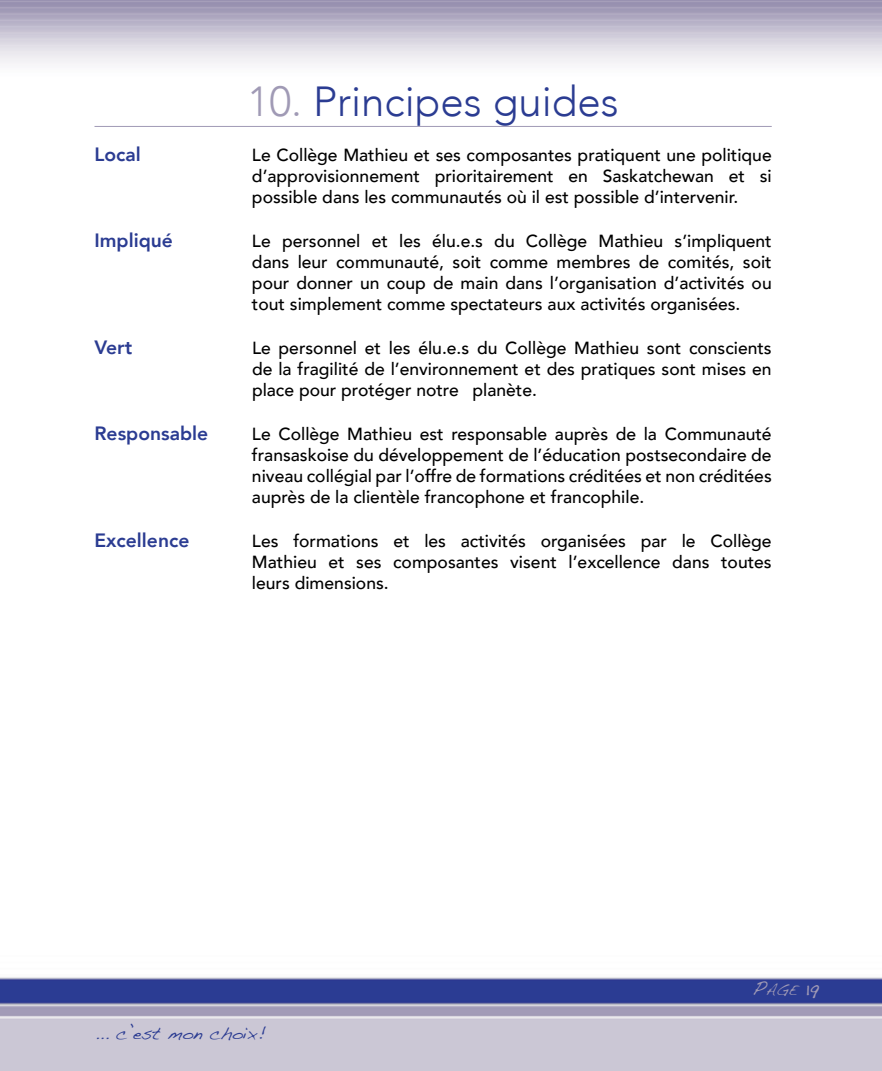
<style>
.page{position:relative;width:882px;height:1071px;background:#fff}
.page>*{position:absolute;margin:0;border:0;box-sizing:border-box;transform-origin:0 0}
.t1{font:300 42px "Avenir";color:#2b3c92}
.t2{font:21px "Handwriting Dakota";color:#a09ab5}
.t3{font:800 19.25px "Avenir";color:#2b3c92}
.t4{font:500 17.5px/21px "Avenir";color:#000;text-align:justify}
.t5{font:17.5px "Handwriting Dakota";color:#2b3c92}
.s1{color:#a09ab5}
.s2{font-size:14.7px}
</style>
<div class="page">
<img style="left:0;top:0;width:882px;height:1071px">
<hr style="left:94px;top:126px;width:678px;height:1px;background:#a09ab5">
<h1 class="t1" style="left:248px;top:76px;width:373px"><span class="s1">10.</span> Principes guides</h1>
<p class="t3" style="left:94px;top:139px;width:48px">Local</p>
<p class="t4" style="left:252px;top:143px;width:521px">Le Collège Mathieu et ses composantes pratiquent une politique d’approvisionnement prioritairement en Saskatchewan et si possible dans les communautés où il est possible d’intervenir.</p>
<p class="t3" style="left:94px;top:225px;width:80px">Impliqué</p>
<p class="t4" style="left:252px;top:230px;width:521px">Le personnel et les élu.e.s du Collège Mathieu s’impliquent dans leur communauté, soit comme membres de comités, soit pour donner un coup de main dans l’organisation d’activités ou tout simplement comme spectateurs aux activités organisées.</p>
<p class="t3" style="left:94px;top:333px;width:39px">Vert</p>
<p class="t4" style="left:252px;top:337px;width:521px">Le personnel et les élu.e.s du Collège Mathieu sont conscients de la fragilité de l’environnement et des pratiques sont mises en place pour protéger notre planète.</p>
<p class="t3" style="left:94px;top:419px;width:115px">Responsable</p>
<p class="t4" style="left:252px;top:423px;width:521px">Le Collège Mathieu est responsable auprès de la Communauté fransaskoise du développement de l’éducation postsecondaire de niveau collégial par l’offre de formations créditées et non créditées auprès de la clientèle francophone et francophile.</p>
<p class="t3" style="left:94px;top:526px;width:96px">Excellence</p>
<p class="t4" style="left:252px;top:530px;width:521px">Les formations et les activités organisées par le Collège Mathieu et ses composantes visent l’excellence dans toutes leurs dimensions.</p>
<p class="t5" style="left:94px;top:1023px;width:173px">... c’est mon choix!</p>
<p class="t2" style="left:752px;top:976px;width:68px">P<span class="s2">age</span> 19</p>
</div>
